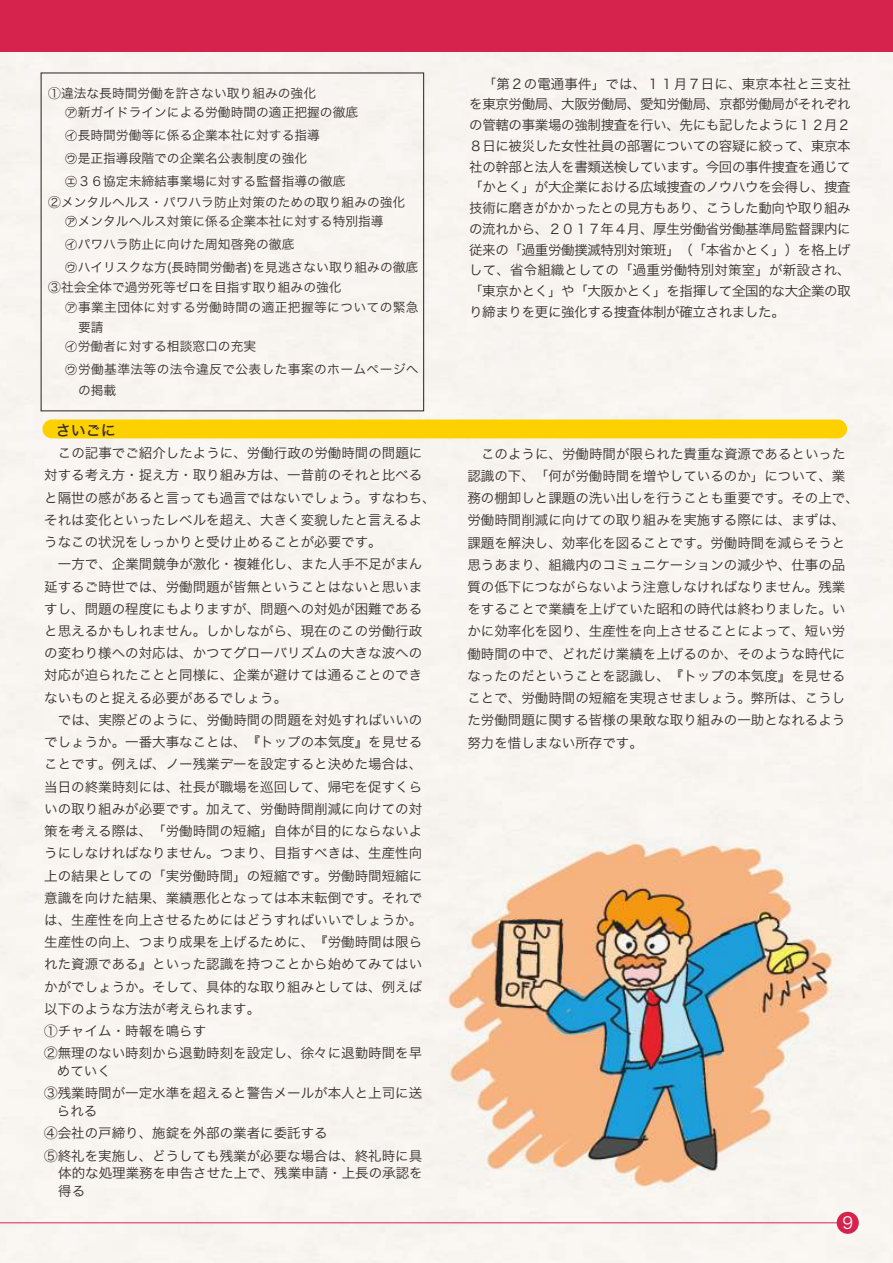
<style>
.page{position:relative;width:893px;height:1263px;background:#fff}
.page>*{position:absolute;margin:0;border:0;box-sizing:border-box;transform-origin:0 0}
.t1{font:16.5px "Hiragino Kaku W3 90 msp RKSJ H";color:#fefefe}
.t2{font:15px "Hiragino Kaku W5 90 msp RKSJ H";color:#332c2b}
.t3{font:13.5px/22.2px "Hiragino Kaku W3 90 msp RKSJ H";color:#332c2b}
.t4{font:12.75px/23px "Hiragino Kaku W3 90 msp RKSJ H";color:#332c2b}
.t5{font:12.75px/20.2px "Hiragino Kaku W3 90 msp RKSJ H";letter-spacing:.03em;color:#332c2b}
.s1{font-family:"Meiryo"}
</style>
<div class="page">
<img style="left:0;top:52px;width:893px;height:1211px">
<div style="left:42px;top:419px;width:805px;height:19px;background:#fdd100;border-radius:9px"></div>
<div style="left:837px;top:1212px;width:22px;height:22px;background:#d6234e;border-radius:50%"></div>
<hr style="left:0;top:1222px;width:838px;height:1px;background:#d6234e">
<div style="left:0;top:0;width:893px;height:52px;background:#d6234e"></div>
<p class="t4" style="left:65px;top:83px;width:295px;line-height:19.5px;text-indent:-17px">①違法な長時間労働を許さない取り組みの強化<br><span class="s1">㋐</span>新ガイドラインによる労働時間の適正把握の徹底</p>
<p class="t4" style="left:65px;top:124px;width:282px"><span class="s1">㋑</span>長時間労働等に係る企業本社に対する指導<br><span class="s1">㋒</span>是正指導段階での企業名公表制度の強化<br><span class="s1">㋓</span>３６協定未締結事業場に対する監督指導の徹底</p>
<p class="t4" style="left:48px;top:192px;width:358px;line-height:19.5px;text-align:center">②メンタルヘルス・パワハラ防止対策のための取り組みの強化<span class="s1">㋐</span>メンタルヘルス対策に係る企業本社に対する特別指導</p>
<p class="t4" style="left:65px;top:233px;width:355px"><span class="s1">㋑</span>パワハラ防止に向けた周知啓発の徹底<br><span class="s1">㋒</span>ハイリスクな方(長時間労働者)を見逃さない取り組みの徹底</p>
<p class="t4" style="left:48px;top:276px;width:295px">③社会全体で過労死等ゼロを目指す取り組みの強化</p>
<p class="t5" style="left:65px;top:297px;width:355px"><span class="s1">㋐</span>事業主団体に対する労働時間の適正把握等についての緊急</p>
<p class="t4" style="left:78px;top:316px;width:27px">要請</p>
<p class="t4" style="left:65px;top:335px;width:193px"><span class="s1">㋑</span>労働者に対する相談窓口の充実</p>
<p class="t5" style="left:78px;top:359px;width:342px;text-indent:-13px"><span class="s1">㋒</span>労働基準法等の法令違反で公表した事案のホームページへの掲載</p>
<p class="t2" style="left:56px;top:422px;width:61px">さいごに</p>
<p class="t3" style="left:44px;top:442px;width:393px;text-indent:14px">この記事でご紹介したように、労働行政の労働時間の問題に対する考え方・捉え方・取り組み方は、一昔前のそれと比べると隔世の感があると言っても過言ではないでしょう。すなわち、それは変化といったレベルを超え、大きく変貌したと言えるようなこの状況をしっかりと受け止めることが必要です。</p>
<p class="t3" style="left:44px;top:553px;width:380px;text-align:justify;text-indent:14px">一方で、企業間競争が激化・複雑化し、また人手不足がまん延するご時世では、労働問題が皆無ということはないと思いますし、問題の程度にもよりますが、問題への対処が困難であると思えるかもしれません。しかしながら、現在のこの労働行政の変わり様への対応は、かつてグローバリズムの大きな波への対応が迫られたことと同様に、企業が避けては通ることのできないものと捉える必要があるでしょう。</p>
<p class="t3" style="left:44px;top:709px;width:380px;text-indent:14px">では、実際どのように、労働時間の問題を対処すればいいのでしょうか。一番大事なことは、『トップの本気度』を見せることです。例えば、ノー残業デーを設定すると決めた場合は、当日の終業時刻には、社長が職場を巡回して、帰宅を促すくらいの取り組みが必要です。加えて、労働時間削減に向けての対策を考える際は、「労働時間の短縮」自体が目的にならないようにしなければなりません。つまり、目指すべきは、生産性向上の結果としての「実労働時間」の短縮です。労働時間短縮に意識を向けた結果、業績悪化となっては本末転倒です。それでは、生産性を向上させるためにはどうすればいいでしょうか。生産性の向上、つまり成果を上げるために、『労働時間は限られた資源である』といった認識を持つことから始めてみてはいかがでしょうか。そして、具体的な取り組みとしては、例えば以下のような方法が考えられます。<br>①チャイム・時報を鳴らす<br>②無理のない時刻から退勤時刻を設定し、徐々に退勤時間を早</p>
<p class="t3" style="left:44px;top:1060px;width:379px;text-indent:13px">めていく<br>③残業時間が一定水準を超えると警告メールが本人と上司に送</p>
<p class="t3" style="left:44px;top:1100px;width:379px;text-indent:13px">られる<br>④会社の戸締り、施錠を外部の業者に委託する<br>⑤終礼を実施し、どうしても残業が必要な場合は、終礼時に具</p>
<p class="t3" style="left:58px;top:1164px;width:366px;line-height:17.9px">体的な処理業務を申告させた上で、残業申請・上長の承認を得る</p>
<p class="t3" style="left:469px;top:73px;width:383px;line-height:20.7px;text-align:justify;text-indent:14px">「第２の電通事件」では、１１月７日に、東京本社と三支社を東京労働局、大阪労働局、愛知労働局、京都労働局がそれぞれの管轄の事業場の強制捜査を行い、先にも記したように１２月２<br>８日に被災した女性社員の部署についての容疑に絞って、東京本社の幹部と法人を書類送検しています。今回の事件捜査を通じて「かとく」が大企業における広域捜査のノウハウを会得し、捜査技術に磨きがかかったとの見方もあり、こうした動向や取り組みの流れから、２０１７年４月、厚生労働省労働基準局監督課内に従来の「過重労働撲滅特別対策班」（「本省かとく」）を格上げして、省令組織としての「過重労働特別対策室」が新設され、「東京かとく」や「大阪かとく」を指揮して全国的な大企業の取り締まりを更に強化する捜査体制が確立されました。</p>
<p class="t3" style="left:467px;top:442px;width:393px;text-indent:14px">このように、労働時間が限られた貴重な資源であるといった認識の下、「何が労働時間を増やしているのか」について、業務の棚卸しと課題の洗い出しを行うことも重要です。その上で、労働時間削減に向けての取り組みを実施する際には、まずは、課題を解決し、効率化を図ることです。労働時間を減らそうと思うあまり、組織内のコミュニケーションの減少や、仕事の品質の低下につながらないよう注意しなければなりません。残業をすることで業績を上げていた昭和の時代は終わりました。いかに効率化を図り、生産性を向上させることによって、短い労働時間の中で、どれだけ業績を上げるのか、そのような時代になったのだということを認識し、『トップの本気度』を見せることで、労働時間の短縮を実現させましょう。弊所は、こうした労働問題に関する皆様の果敢な取り組みの一助となれるよう努力を惜しまない所存です。</p>
<p class="t1" style="left:842px;top:1215px;width:12px">9</p>
</div>
